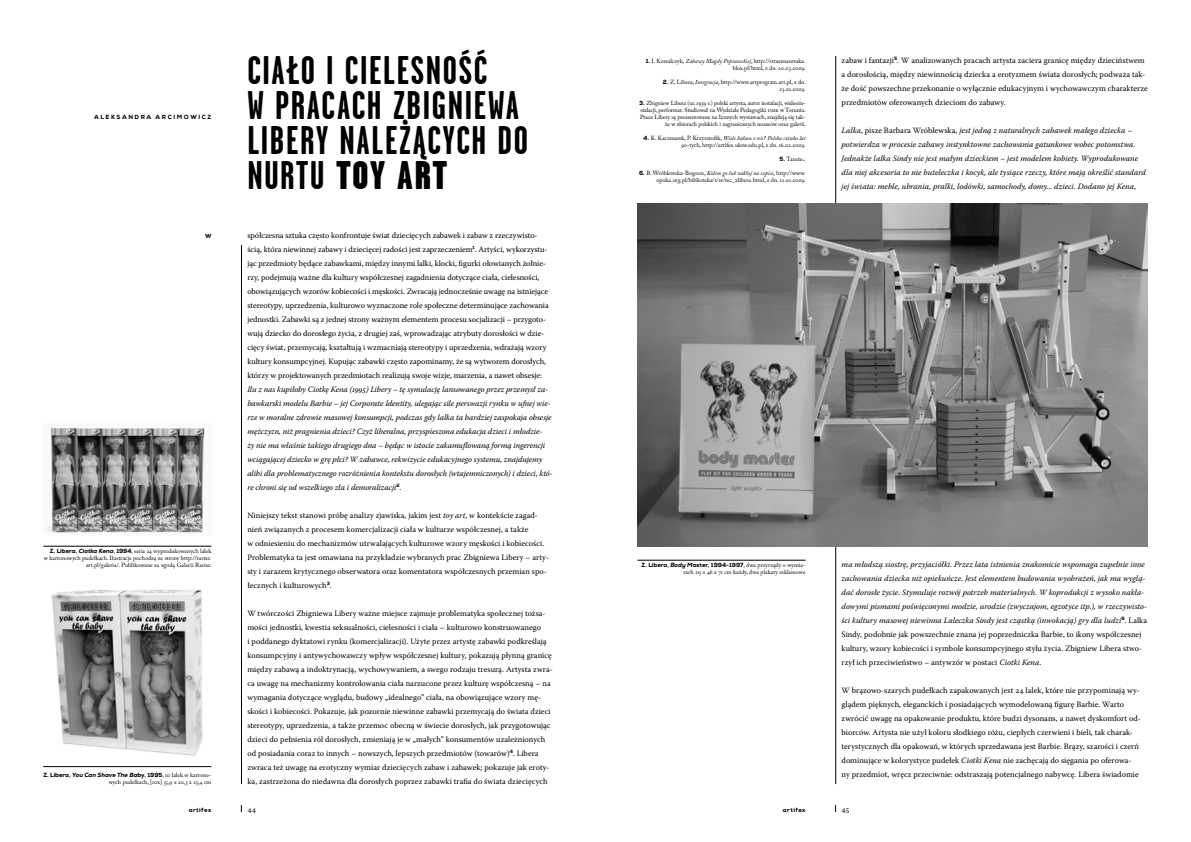
<style>
.page{position:relative;width:1191px;height:842px;background:#fff}
.page>*{position:absolute;margin:0;border:0;box-sizing:border-box;transform-origin:0 0}
.t1{font:700 40px/35px "PK Garage Gothic Pl";letter-spacing:.04em;color:#000}
.t2{font:8.2px/14px "Warnock Pro";color:#000}
.t3{font:italic 8.2px/14px "Warnock Pro";color:#000}
.t4{font:6px/7px "Adobe Caslon Pro";color:#000;text-align:right}
.t5{font:800 6px "Nexa";color:#000}
.t6{font:800 6px "Nexa";letter-spacing:.26em;color:#000}
.t7{font:800 6px "Nexa";letter-spacing:.08em;color:#000}
.s1{font-family:"Nexa";font-weight:800}
.s2{font-family:"Nexa";font-weight:800;font-style:italic}
.s3{font-weight:900}
.s4{font-style:normal}
.s5{font-style:italic}
.s6{font-family:"Georgia";font-weight:700;font-size:8.5px;color:#963}
.s7{font-family:"Adobe Caslon Pro";font-weight:400}
</style>
<div class="page">
<hr style="left:835px;top:56px;width:1px;height:728px;background:#000">
<hr style="left:241px;top:245px;width:1px;height:539px;background:#000">
<img style="left:47px;top:427px;width:158px;height:106px">
<img style="left:51px;top:589px;width:152px;height:167px">
<img style="left:637px;top:203px;width:510px;height:343px">
<hr style="left:43px;top:546px;width:168px;height:1px;background:#000">
<hr style="left:43px;top:766px;width:168px;height:1px;background:#000">
<hr style="left:637px;top:560px;width:168px;height:1px;background:#000">
<p class="t6" style="left:94px;top:113px;width:90px">ALE KSAND RA ARCIMO</p>
<p class="t6" style="left:190px;top:113px;width:22px">WICZ</p>
<p class="t6" style="left:205px;top:232px;width:8px">W</p>
<p class="t4" style="left:44px;top:547px;width:169px"><span class="s1">Z. Libera,</span> <span class="s2">Ciotka Kena</span>, <span class="s1">1994</span>, seria 24 wyprodukowanych lalek<br>w kartonowych pudełkach. Ilustracje pochodzą ze strony http://raster. art.pl/galeria/. Publikowane za zgodą Galerii Raster.</p>
<p class="t4" style="left:43px;top:771px;width:169px"><span class="s1">Z. Libera,</span> <span class="s2">You Can Shave The Ba</span><span class="s1">by, 1995</span>, 10 lalek w kartono&shy;wych pudełkach, [10x] 55,9 x 20,3 x 25,4 cm</p>
<h1 class="t1" style="left:247px;top:53px;width:282px">CIAŁO I CIELESNOŚĆ<br>W PRACACH ZBIGNIEWA<br>LIBERY NALEŻĄCYCH DO<br>NURTU <span class="s3">TOY ART</span></h1>
<p class="t2" style="left:247px;top:228px;width:303px">spółczesna sztuka często konfrontuje świat dziecięcych zabawek i zabaw z rzeczywisto&shy;ścią, która niewinnej zabawy i dziecięcej radości jest zaprzeczeniem<sup>1</sup>. Artyści, wykorzystu&shy;jąc przedmioty będące zabawkami, między innymi lalki, klocki, figurki ołowianych żołnie&shy;rzy, podejmują ważne dla kultury współczesnej zagadnienia dotyczące ciała, cielesności, obowiązujących wzorów kobiecości i męskości. Zwracają jednocześnie uwagę na istniejące stereotypy, uprzedzenia, kulturowo wyznaczone role społeczne determinujące zachowania jednostki. Zabawki są z jednej strony ważnym elementem procesu socjalizacji – przygoto&shy;wują dziecko do dorosłego życia, z drugiej zaś, wprowadzając atrybuty dorosłości w dzie&shy;cięcy świat, przemycają, kształtują i wzmacniają stereotypy i uprzedzenia, wdrażają wzory kultury konsumpcyjnej. Kupując zabawki często zapominamy, że są wytworem dorosłych, którzy w projektowanych przedmiotach realizują swoje wizje, marzenia, a nawet obsesje:</p>
<p class="t3" style="left:247px;top:382px;width:307px">Ilu z nas kupiłoby Ciotkę Kena (1995) Libery – tę symulację lansowanego przez przemysł za&shy;bawkarski modelu Barbie – jej Corporate Identity, ulegając sile perswazji rynku w ufnej wie&shy;rze w moralne zdrowie masowej konsumpcji, podczas gdy lalka ta bardziej zaspokaja obsesje mężczyzn, niż pragnienia dzieci? Czyż liberalna, przyspieszona edukacja dzieci i młodzie-<br>ży nie ma właśnie takiego drugiego dna – będąc w istocie zakamuflowaną formą ingerencji wciągającej dziecko w grę płci? W zabawce, rekwizycie edukacyjnego systemu, znajdujemy alibi dla problematycznego rozróżnienia kontekstu dorosłych (wtajemniczonych) i dzieci, któ&shy;re chroni się od wszelkiego zła i demoralizacji<sup>2</sup><span class="s4">.</span></p>
<p class="t2" style="left:247px;top:508px;width:303px">Niniejszy tekst stanowi próbę analizy zjawiska, jakim jest <span class="s5">toy art</span>, w kontekście zagad&shy;nień związanych z procesem komercjalizacji ciała w kulturze współczesnej, a także<br>w odniesieniu do mechanizmów utrwalających kulturowe wzory męskości i kobiecości.<br>Problematyka ta jest omawiana na przykładzie wybranych prac Zbigniewa Libery – arty&shy;sty i zarazem krytycznego obserwatora oraz komentatora współczesnych przemian spo&shy;łecznych i kulturowych<sup>3</sup>.</p>
<p class="t2" style="left:247px;top:606px;width:307px">W twórczości Zbigniewa Libery ważne miejsce zajmuje problematyka społecznej tożsa&shy;mości jednostki, kwestia seksualności, cielesności i ciała – kulturowo konstruowanego<br>i poddanego dyktatowi rynku (komercjalizacji). Użyte przez artystę zabawki podkreślają konsumpcyjny i antywychowawczy wpływ współczesnej kultury, pokazują płynną granicę między zabawą a indoktrynacją, wychowywaniem, a swego rodzaju tresurą. Artysta zwra&shy;ca uwagę na mechanizmy kontrolowania ciała narzucone przez kulturę współczesną – na wymagania dotyczące wyglądu, budowy „idealnego” ciała, na obowiązujące wzory mę&shy;skości i kobiecości. Pokazuje, jak pozornie niewinne zabawki przemycają do świata dzieci stereotypy, uprzedzenia, a także przemoc obecną w świecie dorosłych, jak przygotowując dzieci do pełnienia ról dorosłych, zmieniają je w „małych” konsumentów uzależnionych od posiadania coraz to innych – nowszych, lepszych przedmiotów (towarów)<sup>4</sup>. Libera zwraca też uwagę na erotyczny wymiar dziecięcych zabaw i zabawek; pokazuje jak eroty&shy;ka, zastrzeżona do niedawna dla dorosłych poprzez zabawki trafia do świata dziecięcych</p>
<p class="t4" style="left:646px;top:57px;width:162px"><span class="s1">1.</span> I. Kowalczyk, <span class="s5">Zabawy Magdy Poprawskiej</span>, http://strasznasztuka. blox.pl/html, z dn. 20.03.2009.</p>
<p class="t4" style="left:663px;top:78px;width:145px"><span class="s1">2.</span> Z. Libera, <span class="s5">Integracja</span>, http://www.artprogram.art.pl, z dn.<br>23.01.2009.</p>
<p class="t4" style="left:639px;top:99px;width:168px"><span class="s1">3.</span> Zbigniew Libera (ur. 1959 r.) polski artysta, autor instalacji, wideoin&shy;stalacji, performer. Studiował na Wydziale Pedagogiki UMK w Toruniu.<br>Prace Libery są prezentowane na licznych wystawach, znajdują się tak&shy;że w zbiorach polskich i zagranicznych muzeów oraz galerii.</p>
<p class="t4" style="left:643px;top:134px;width:164px"><span class="s1">4.</span> K. Kaczmarek, P. Krzysztofik, <span class="s5">Wiele hałasu o nic? Polska sztuka lat<br>9</span>0-tych, http://artifex.uksw.edu.pl, z dn. 16.02.2009.</p>
<p class="t4" style="left:779px;top:155px;width:27px"><span class="s1">5.</span> Tamże<span class="s6">.</span></p>
<p class="t4" style="left:639px;top:169px;width:168px"><span class="s1">6.</span> B. Wróblewska-Bogoon, <span class="s5">Kołem go lub nakłuj na szpice</span>, http://www. opoka.org.pl/biblioteka/i/IS/rec_zlibera.html, z dn. 12.01.2009.</p>
<p class="t2" style="left:841px;top:53px;width:308px">zabaw i fantazji<sup>5</sup>. W analizowanych pracach artysta zaciera granicę między dzieciństwem a dorosłością, między niewinnością dziecka a erotyzmem świata dorosłych; podważa tak&shy;że dość powszechne przekonanie o wyłącznie edukacyjnym i wychowawczym charakterze przedmiotów oferowanych dzieciom do zabawy.</p>
<p class="t3" style="left:841px;top:123px;width:306px">Lalka<span class="s4">, pisze Barbara Wróblewska,</span> jest jedną z naturalnych zabawek małego dziecka – potwierdza w procesie zabawy instynktowne zachowania gatunkowe wobec potomstwa.<br>Jednakże lalka Sindy nie jest małym dzieckiem – jest modelem kobiety. Wyprodukowane dla niej akcesoria to nie buteleczka i kocyk, ale tysiące rzeczy, które mają określić standard jej świata: meble, ubrania, pralki, lodówki, samochody, domy... dzieci. Dodano jej Kena,</p>
<p class="t5" style="left:641px;top:561px;width:165px">Z. Libera, <span class="s5">Body M</span>aster, 1994-1997<span class="s7">, dwa przyrządy o wymia-</span></p>
<p class="t4" style="left:683px;top:568px;width:124px">rach 115 x 46 x 71 cm każdy, dwa plakaty reklamowe</p>
<p class="t3" style="left:841px;top:557px;width:307px">ma młodszą siostrę, przyjaciółki. Przez lata istnienia znakomicie wspomaga zupełnie inne zachowania dziecka niż opiekuńcze. Jest elementem budowania wyobrażeń, jak ma wyglą&shy;dać dorosłe życie. Stymuluje rozwój potrzeb materialnych. W koprodukcji z wysoko nakła&shy;dowymi pismami poświęconymi modzie, urodzie (zwyczajom, egzotyce itp.), w rzeczywisto&shy;ści kultury masowej niewinna Laleczka Sindy jest cząstką (inwokacją) gry dla ludzi<sup>6</sup><span class="s4">. Lalka Sindy, podobnie jak powszechnie znana jej poprzedniczka Barbie, to ikony współczesnej kultury, wzory kobiecości i symbole konsumpcyjnego stylu życia. Zbigniew Libera stwo&shy;rzył ich przeciwieństwo – antywzór w postaci</span> Ciotki Kena<span class="s4">.</span></p>
<p class="t2" style="left:841px;top:683px;width:301px">W brązowo-szarych pudełkach zapakowanych jest 24 lalek, które nie przypominają wy&shy;glądem pięknych, eleganckich i posiadających wymodelowaną figurę Barbie. Warto zwrócić uwagę na opakowanie produktu, które budzi dysonans, a nawet dyskomfort od&shy;biorców. Artysta nie użył koloru słodkiego różu, ciepłych czerwieni i bieli, tak charak&shy;terystycznych dla opakowań, w których sprzedawana jest Barbie. Brązy, szarości i czerń dominujące w kolorystyce pudełek <span class="s5">Ciotki Kena</span> nie zachęcają do sięgania po oferowa&shy;ny przedmiot, wręcz przeciwnie: odstraszają potencjalnego nabywcę. Libera świadomie</p>
<p class="t7" style="left:189px;top:806px;width:24px">artifex</p>
<p class="t2" style="left:247px;top:802px;width:10px">44</p>
<p class="t7" style="left:783px;top:806px;width:24px">artifex</p>
<p class="t2" style="left:841px;top:802px;width:9px">45</p>
</div>
